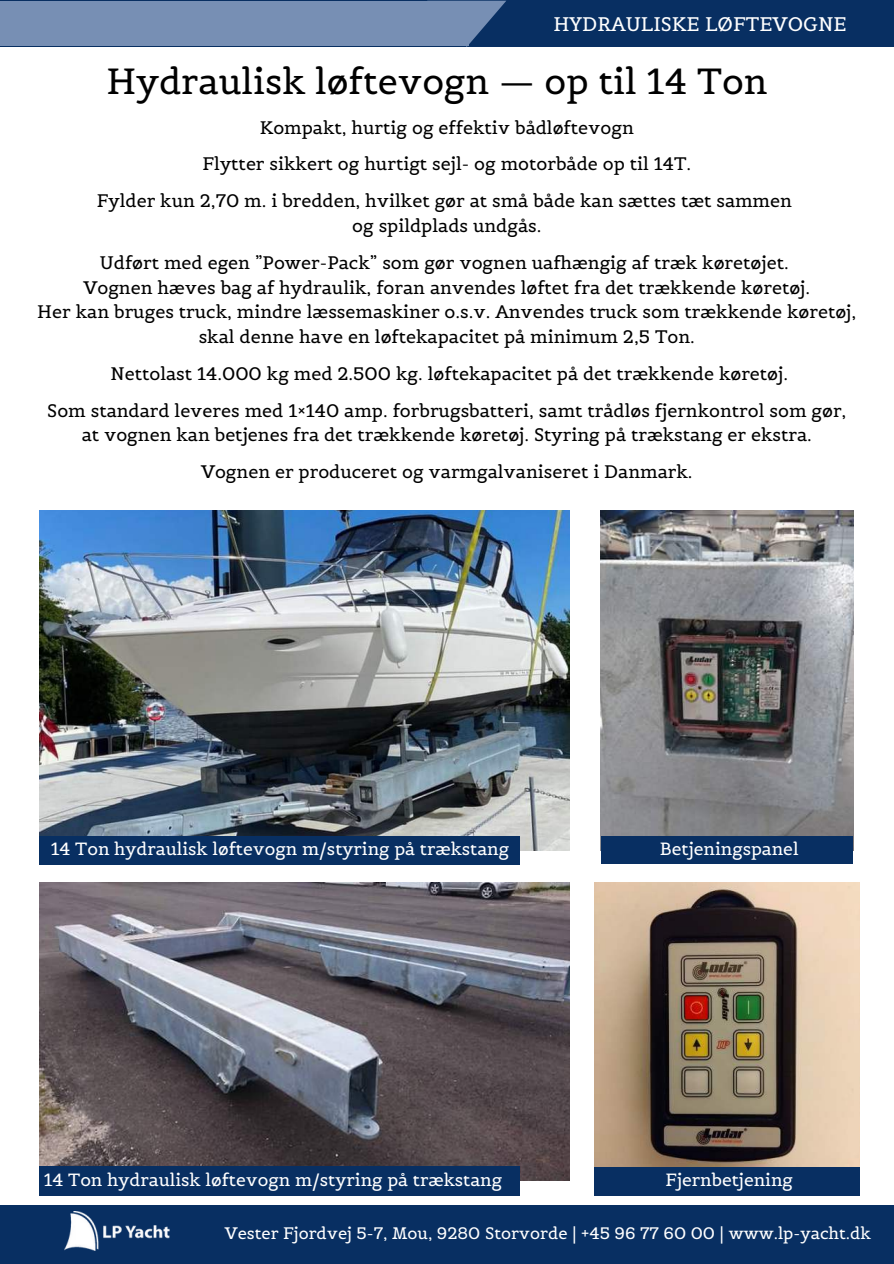
<style>
.page{position:relative;width:894px;height:1264px;background:#fff}
.page>*{position:absolute;margin:0;border:0;box-sizing:border-box;transform-origin:0 0}
.t1{font:36px "Belgrano";color:#000}
.t2{font:19.5px "Belgrano";color:#fff}
.t3{font:18px/36.8px "Belgrano";color:#000;text-align:center}
.t4{font:17.55px "Belgrano";color:#fff}
.t5{font:16.5px "Belgrano";color:#fff}
</style>
<div class="page">
<div style="left:0;top:0;width:893px;height:47px;background:#082f62"></div>
<div style="left:0;top:1204px;width:893px;height:59px;background:#082f62"></div>
<img style="left:65px;top:1211px;width:104px;height:39px">
<svg style="left:427px;top:1px;width:79px;height:46px"></svg>
<div style="left:0;top:1px;width:468px;height:44px;background:#778fb4"></div>
<img style="left:600px;top:510px;width:252px;height:326px">
<img style="left:39px;top:882px;width:530px;height:298px">
<img style="left:594px;top:882px;width:265px;height:284px">
<img style="left:39px;top:510px;width:530px;height:340px">
<div style="left:39px;top:836px;width:481px;height:28px;background:#082f62"></div>
<div style="left:594px;top:1166px;width:265px;height:29px;background:#082f62"></div>
<div style="left:600px;top:836px;width:252px;height:27px;background:#082f62"></div>
<div style="left:39px;top:1166px;width:481px;height:29px;background:#082f62"></div>
<p class="t2" style="left:553px;top:11px;width:295px">HYDRAULISKE LØFTEVOGNE</p>
<h1 class="t1" style="left:106px;top:59px;width:662px">Hydraulisk løftevogn — op til 14 Ton</h1>
<p class="t3" style="left:97px;top:109px;width:696px">Kompakt, hurtig og effektiv bådløftevogn<br>Flytter sikkert og hurtigt sejl- og motorbåde op til 14T.<br>Fylder kun 2,70 m. i bredden, hvilket gør at små både kan sættes tæt sammen</p>
<p class="t3" style="left:100px;top:207px;width:690px">og spildplads undgås.<br>Udført med egen ”Power-Pack” som gør vognen uafhængig af træk køretøjet.</p>
<p class="t3" style="left:37px;top:275px;width:820px;line-height:24.8px">Vognen hæves bag af hydraulik, foran anvendes løftet fra det trækkende køretøj.<br>Her kan bruges truck, mindre læssemaskiner o.s.v. Anvendes truck som trækkende køretøj, skal denne have en løftekapacitet på minimum 2,5 Ton.</p>
<p class="t3" style="left:47px;top:355px;width:800px">Nettolast 14.000 kg med 2.500 kg. løftekapacitet på det trækkende køretøj.<br>Som standard leveres med 1×140 amp. forbrugsbatteri, samt trådløs fjernkontrol som gør,</p>
<p class="t3" style="left:82px;top:416px;width:731px">at vognen kan betjenes fra det trækkende køretøj. Styring på trækstang er ekstra.<br>Vognen er produceret og varmgalvaniseret i Danmark.</p>
<p class="t4" style="left:51px;top:837px;width:460px">14 Ton hydraulisk løftevogn m/styring på trækstang</p>
<p class="t4" style="left:659px;top:837px;width:140px">Betjeningspanel</p>
<p class="t4" style="left:44px;top:1168px;width:460px">14 Ton hydraulisk løftevogn m/styring på trækstang</p>
<p class="t4" style="left:38px;top:1168px;width:25px">30</p>
<p class="t4" style="left:665px;top:1168px;width:129px">Fjernbetjening</p>
<p class="t5" style="left:225px;top:1222px;width:647px">Vester Fjordvej 5-7, Mou, 9280 Storvorde | +45 96 77 60 00 | www.lp-yacht.dk</p>
</div>
